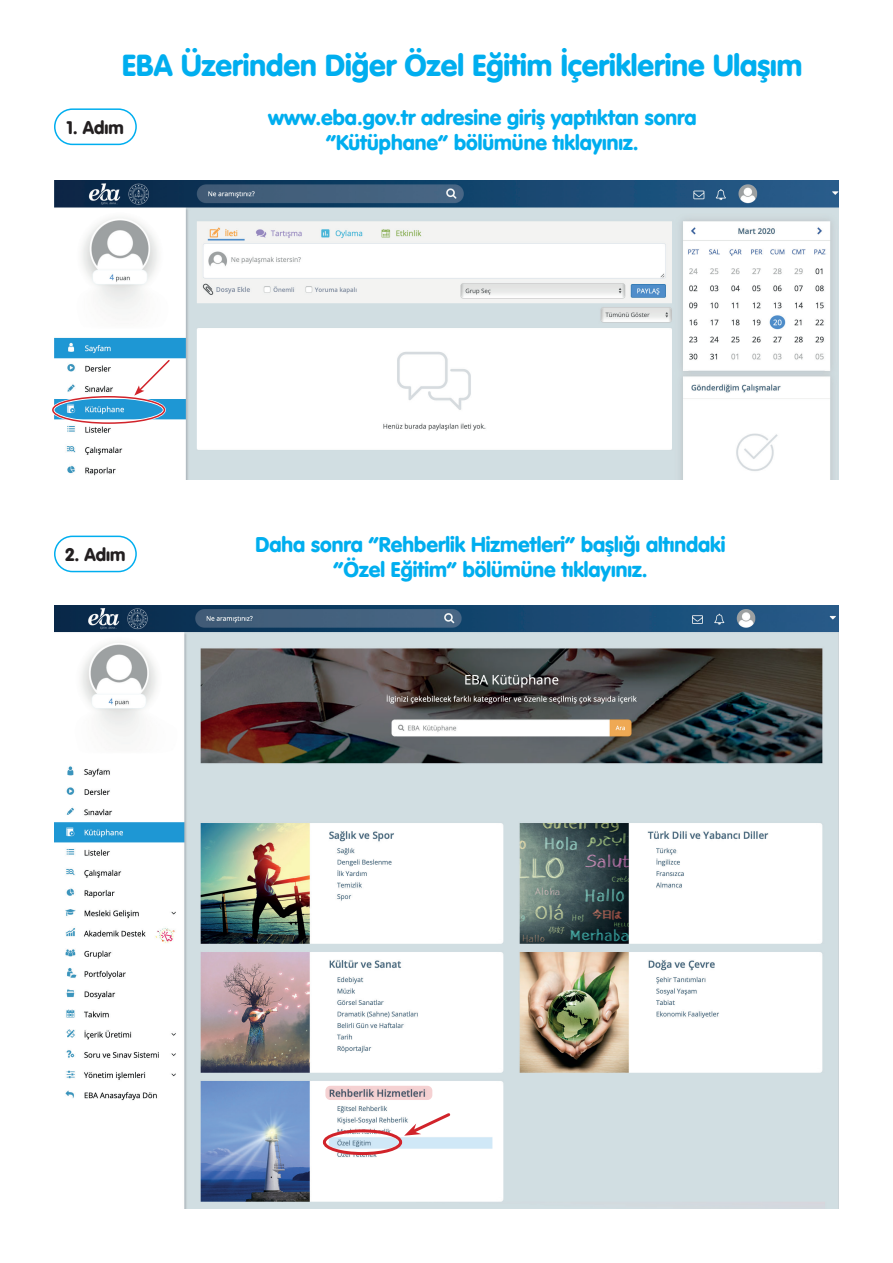
<style>
.page{position:relative;width:893px;height:1263px;background:#fff}
.page>*{position:absolute;margin:0;border:0;box-sizing:border-box;transform-origin:0 0}
.t1{font:900 30px "VAG Rounded Pro";color:#00aeef}
.t2{font:900 21px/25.2px "VAG Rounded Pro";color:#00aeef;text-align:center}
.t3{font:900 18px "VAG Rounded Pro";color:#231f20}
</style>
<div class="page">
<div style="left:54px;top:108px;width:83px;height:37px;border:2px solid #00aeef;border-radius:18px"></div>
<img style="left:54px;top:180px;width:785px;height:299px">
<img style="left:54px;top:606px;width:785px;height:603px">
<div style="left:323px;top:1130px;width:79px;height:25px;border:3px solid #fff;border-radius:50%"></div>
<div style="left:323px;top:1129px;width:79px;height:26px;border:3px solid #d1232a;border-radius:50%"></div>
<svg style="left:402px;top:1109px;width:53px;height:28px"></svg>
<div style="left:51px;top:395px;width:115px;height:29px;border:3px solid #fff;border-radius:50%"></div>
<div style="left:52px;top:396px;width:113px;height:28px;border:2px solid #d1232a;border-radius:50%"></div>
<svg style="left:134px;top:358px;width:37px;height:38px"></svg>
<div style="left:54px;top:536px;width:83px;height:36px;border:2px solid #00aeef;border-radius:18px"></div>
<svg style="left:326px;top:1086px;width:106px;height:13px"></svg>
<div style="left:325px;top:1086px;width:107px;height:14px;border:2px solid #d1232a;border-radius:4px"></div>
<h1 class="t1" style="left:122px;top:46px;width:682px">EBA Üzerinden Diğer Özel Eğitim İçeriklerine Ulaşım</h1>
<p class="t3" style="left:67px;top:115px;width:59px">1. Adım</p>
<p class="t2" style="left:268px;top:105px;width:430px">www.eba.gov.tr adresine giriş yaptıktan sonra “Kütüphane” bölümüne tıklayınız.</p>
<p class="t3" style="left:65px;top:542px;width:62px">2. Adım</p>
<p class="t2" style="left:256px;top:532px;width:471px">Daha sonra “Rehberlik Hizmetleri” başlığı altındaki “Özel Eğitim” bölümüne tıklayınız.</p>
</div>
